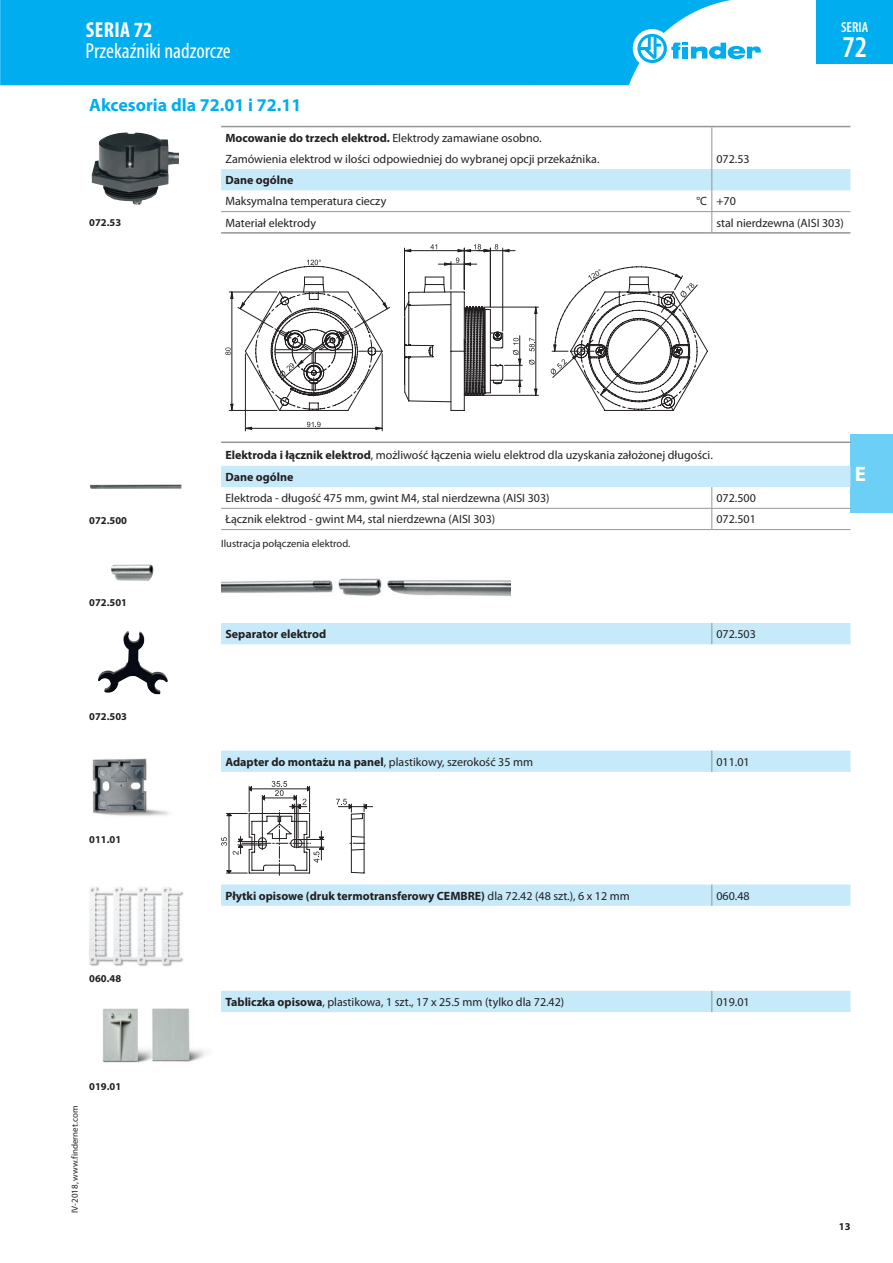
<style>
.page{position:relative;width:893px;height:1263px;background:#fff}
.page>*{position:absolute;margin:0;border:0;box-sizing:border-box;transform-origin:0 0}
.t1{font:600 condensed 30.3px "Myriad Pro";color:#fff}
.t2{font:condensed 21.75px "Myriad Pro";color:#fff}
.t3{font:700 condensed 21.75px "Myriad Pro";letter-spacing:.02em;color:#fff}
.t4{font:700 21px "Myriad Pro";color:#fff}
.t5{font:700 18px "Myriad Pro";color:#00aeef}
.t6{font:600 condensed 14.55px "Myriad Pro";color:#fff}
.t7{font:12px/21.3px "Myriad Pro";color:#231f20}
.t8{font:700 12px "Myriad Pro";color:#231f20}
.t9{font:700 10.5px "Myriad Pro";color:#231f20}
.t10{font:10.5px "Myriad Pro";color:#231f20}
.t11{font:9px "Myriad Pro";color:#231f20}
.s1{font-weight:700}
.s2{font-weight:400}
</style>
<div class="page">
<div style="left:850px;top:434px;width:43px;height:78px;background:#6bcff6"></div>
<svg style="left:221px;top:169px;width:629px;height:843px"></svg>
<hr style="left:221px;top:508px;width:491px;height:1px;background:#939598">
<hr style="left:712px;top:508px;width:138px;height:1px;background:#939598">
<hr style="left:221px;top:529px;width:491px;height:1px;background:#939598">
<hr style="left:712px;top:529px;width:138px;height:1px;background:#939598">
<svg style="left:711px;top:884px;width:1px;height:22px"></svg>
<hr style="left:712px;top:232px;width:138px;height:2px;background:#939598">
<svg style="left:711px;top:487px;width:1px;height:42px"></svg>
<hr style="left:712px;top:211px;width:138px;height:1px;background:#939598">
<svg style="left:711px;top:623px;width:1px;height:21px"></svg>
<svg style="left:711px;top:750px;width:1px;height:22px"></svg>
<svg style="left:711px;top:991px;width:1px;height:21px"></svg>
<hr style="left:221px;top:211px;width:491px;height:1px;background:#939598">
<hr style="left:221px;top:232px;width:491px;height:2px;background:#939598">
<hr style="left:221px;top:126px;width:491px;height:1px;background:#939598">
<hr style="left:712px;top:126px;width:138px;height:1px;background:#939598">
<hr style="left:221px;top:441px;width:491px;height:2px;background:#939598">
<hr style="left:712px;top:441px;width:138px;height:2px;background:#939598">
<svg style="left:711px;top:127px;width:1px;height:105px"></svg>
<img style="left:92px;top:132px;width:87px;height:73px">
<hr style="left:245px;top:354px;width:1px;height:77px;background:#231f20">
<hr style="left:382px;top:354px;width:1px;height:77px;background:#231f20">
<svg style="left:225px;top:244px;width:483px;height:185px"></svg>
<img style="left:90px;top:484px;width:91px;height:5px">
<img style="left:111px;top:564px;width:43px;height:17px">
<img style="left:221px;top:562px;width:289px;height:49px">
<img style="left:98px;top:631px;width:70px;height:63px">
<img style="left:92px;top:758px;width:77px;height:58px">
<svg style="left:336px;top:799px;width:37px;height:75px"></svg>
<svg style="left:221px;top:781px;width:103px;height:94px"></svg>
<img style="left:89px;top:886px;width:95px;height:81px">
<img style="left:102px;top:1008px;width:104px;height:55px">
<div style="left:0;top:0;width:731px;height:85px;background:#00aeef"></div>
<div style="left:633px;top:29px;width:38px;height:39px;background:#fff;border-radius:50%"></div>
<svg style="left:637px;top:34px;width:124px;height:29px"></svg>
<div style="left:816px;top:0;width:77px;height:64px;background:#00aeef"></div>
<h2 class="t3" style="left:86px;top:17px;width:68px">SERIA 72</h2>
<h2 class="t2" style="left:85px;top:38px;width:147px">Przekaźniki nadzorcze</h2>
<h3 class="t5" style="left:89px;top:93px;width:214px">Akcesoria dla 72.01 i 72.11</h3>
<p class="t7" style="left:225px;top:127px;width:376px"><span class="s1">Mocowanie do trzech elektrod.</span> Elektrody zamawiane osobno.<br>Zamówienia elektrod w ilości odpowiedniej do wybranej opcji przekaźnika.</p>
<p class="t7" style="left:716px;top:148px;width:35px">072.53</p>
<p class="t6" style="left:841px;top:19px;width:29px">SERIA</p>
<h1 class="t1" style="left:842px;top:30px;width:26px">72</h1>
<p class="t9" style="left:89px;top:216px;width:33px">072.53</p>
<p class="t9" style="left:89px;top:514px;width:39px">072.500</p>
<p class="t9" style="left:89px;top:596px;width:39px">072.501</p>
<p class="t9" style="left:89px;top:709px;width:39px">072.503</p>
<p class="t9" style="left:89px;top:832px;width:33px">011.01</p>
<p class="t9" style="left:89px;top:972px;width:33px">060.48</p>
<p class="t11" style="left:69px;top:1213px;width:108px;rotate:-90deg">IV-2018, www.findernet.com</p>
<p class="t9" style="left:89px;top:1080px;width:33px">019.01</p>
<p class="t8" style="left:225px;top:172px;width:70px">Dane ogólne</p>
<p class="t7" style="left:225px;top:191px;width:162px">Maksymalna temperatura cieczy</p>
<p class="t7" style="left:696px;top:191px;width:41px">°C +70</p>
<p class="t7" style="left:225px;top:212px;width:92px">Materiał elektrody</p>
<p class="t7" style="left:716px;top:212px;width:129px">stal nierdzewna (AISI 303)</p>
<p class="t7" style="left:225px;top:444px;width:489px"><span class="s1">Elektroda i łącznik elektrod</span>, możliwość łączenia wielu elektrod dla uzyskania założonej długości.</p>
<p class="t8" style="left:225px;top:469px;width:70px">Dane ogólne</p>
<p class="t7" style="left:225px;top:487px;width:326px">Elektroda - długość 475 mm, gwint M4, stal nierdzewna (AISI 303)</p>
<p class="t7" style="left:716px;top:487px;width:41px">072.500</p>
<p class="t7" style="left:225px;top:509px;width:271px">Łącznik elektrod - gwint M4, stal nierdzewna (AISI 303)</p>
<p class="t7" style="left:716px;top:509px;width:41px">072.501</p>
<p class="t10" style="left:221px;top:537px;width:131px">Ilustracja połączenia elektrod.</p>
<p class="t8" style="left:225px;top:626px;width:102px">Separator elektrod</p>
<p class="t7" style="left:716px;top:623px;width:41px">072.503</p>
<p class="t7" style="left:225px;top:751px;width:309px"><span class="s1">Adapter do montażu na panel</span>, plastikowy, szerokość 35 mm</p>
<p class="t7" style="left:716px;top:751px;width:35px">011.01</p>
<p class="t8" style="left:225px;top:888px;width:406px">Płytki opisowe (druk termotransferowy CEMBRE) <span class="s2">dla 72.42 (48 szt.), 6 x 12 mm</span></p>
<p class="t7" style="left:716px;top:885px;width:35px">060.48</p>
<p class="t7" style="left:225px;top:991px;width:340px"><span class="s1">Tabliczka opisowa</span>, plastikowa, 1 szt., 17 x 25.5 mm (tylko dla 72.42)</p>
<p class="t7" style="left:716px;top:991px;width:35px">019.01</p>
<h3 class="t4" style="left:855px;top:460px;width:13px">E</h3>
<p class="t9" style="left:839px;top:1219px;width:13px">13</p>
</div>
